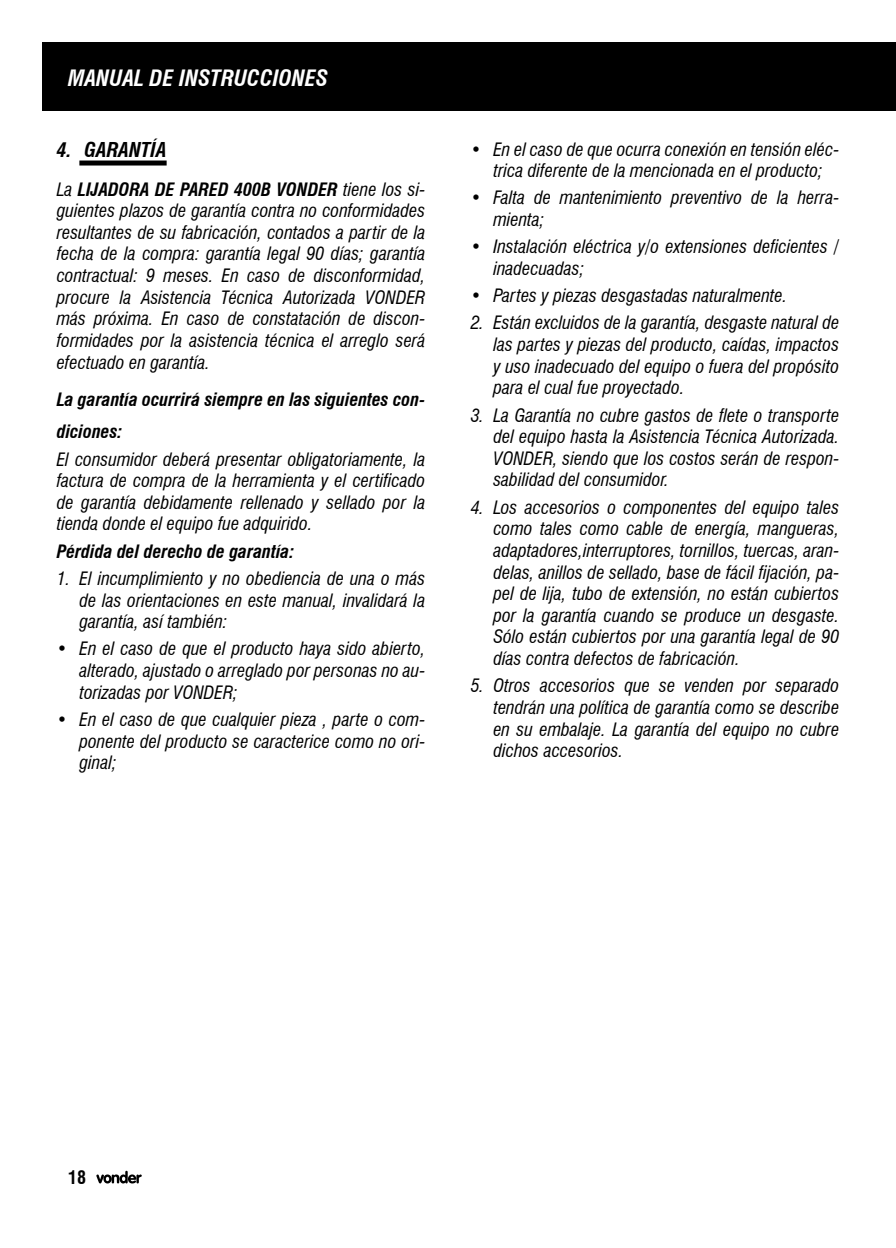
<style>
.page{position:relative;width:896px;height:1248px;background:#fff}
.page>*{position:absolute;margin:0;border:0;box-sizing:border-box;transform-origin:0 0}
.t1{font:italic 700 condensed 22px "Swiss 721 BT";color:#fff}
.t2{font:italic 700 condensed 20px "Swiss 721 BT";color:#000}
.t3{font:italic condensed 18px/21.6px "Swiss 721 BT";color:#000;text-align:justify}
.t4{font:italic 700 condensed 18px/32px "Swiss 721 BT";color:#000}
.t5{font:700 condensed 18px "Swiss 721 BT";color:#000}
.s1{font-weight:700}
</style>
<div class="page">
<div style="left:79px;top:160px;width:88px;height:5px;background:#000"></div>
<div style="left:867px;top:43px;width:29px;height:68px;background:#000"></div>
<div style="left:43px;top:43px;width:824px;height:68px;background:#000"></div>
<svg style="left:96px;top:1170px;width:46px;height:13px"></svg>
<p class="t1" style="left:68px;top:64px;width:262px">MANUAL DE INSTRUCCIONES</p>
<p class="t2" style="left:57px;top:138px;width:111px">4. GARANTÍA</p>
<p class="t3" style="left:57px;top:178px;width:370px">La <span class="s1">LIJADORA DE PARED 400B VONDER</span> tiene los si&shy;guientes plazos de garantía contra no conformidades resultantes de su fabricación, contados a partir de la fecha de la compra: garantía legal 90 días; garantía contractual: 9 meses. En caso de disconformidad, procure la Asistencia Técnica Autorizada VONDER más próxima. En caso de constatación de discon&shy;formidades por la asistencia técnica el arreglo será efectuado en garantía.</p>
<p class="t4" style="left:57px;top:384px;width:370px">La garantía ocurrirá siempre en las siguientes con&shy;diciones:</p>
<p class="t3" style="left:57px;top:448px;width:370px">El consumidor deberá presentar obligatoriamente, la factura de compra de la herramienta y el certificado de garantía debidamente rellenado y sellado por la tienda donde el equipo fue adquirido.</p>
<p class="t4" style="left:57px;top:535px;width:239px">Pérdida del derecho de garantía:</p>
<p class="t3" style="left:79px;top:567px;width:347px;text-indent:-23px">1. El incumplimiento y no obediencia de una o más de las orientaciones en este manual, invalidará la garantía, así también:</p>
<p class="t3" style="left:79px;top:638px;width:347px;text-indent:-23px">• En el caso de que el producto haya sido abierto, alterado, ajustado o arreglado por personas no au&shy;torizadas por VONDER;</p>
<p class="t3" style="left:79px;top:708px;width:347px;text-indent:-23px">• En el caso de que cualquier pieza , parte o com&shy;ponente del producto se caracterice como no ori&shy;ginal;</p>
<p class="t3" style="left:471px;top:138px;width:370px;text-align:center">• En el caso de que ocurra conexión en tensión eléc&shy;trica diferente de la mencionada en el producto;</p>
<p class="t3" style="left:493px;top:187px;width:347px;text-indent:-23px">• Falta de mantenimiento preventivo de la herra&shy;mienta;</p>
<p class="t3" style="left:493px;top:236px;width:347px;text-indent:-23px">• Instalación eléctrica y/o extensiones deficientes / inadecuadas;</p>
<p class="t3" style="left:471px;top:285px;width:318px">• Partes y piezas desgastadas naturalmente.</p>
<p class="t3" style="left:493px;top:312px;width:347px;text-indent:-23px">2. Están excluidos de la garantía, desgaste natural de las partes y piezas del producto, caídas, impactos y uso inadecuado del equipo o fuera del propósito para el cual fue proyectado.</p>
<p class="t3" style="left:493px;top:404px;width:347px;text-indent:-23px">3. La Garantía no cubre gastos de flete o transporte del equipo hasta la Asistencia Técnica Autorizada.<br>VONDER, siendo que los costos serán de respon&shy;sabilidad del consumidor.</p>
<p class="t3" style="left:493px;top:496px;width:347px;text-indent:-23px">4. Los accesorios o componentes del equipo tales como tales como cable de energía, mangueras, adaptadores,interruptores, tornillos, tuercas, aran&shy;delas, anillos de sellado, base de fácil fijación, pa&shy;pel de lija, tubo de extensión, no están cubiertos por la garantía cuando se produce un desgaste.<br>Sólo están cubiertos por una garantía legal de 90 días contra defectos de fabricación.</p>
<p class="t3" style="left:493px;top:675px;width:347px;text-indent:-23px">5. Otros accesorios que se venden por separado tendrán una política de garantía como se describe en su embalaje. La garantía del equipo no cubre dichos accesorios.</p>
<p class="t5" style="left:68px;top:1166px;width:19px">18</p>
</div>
